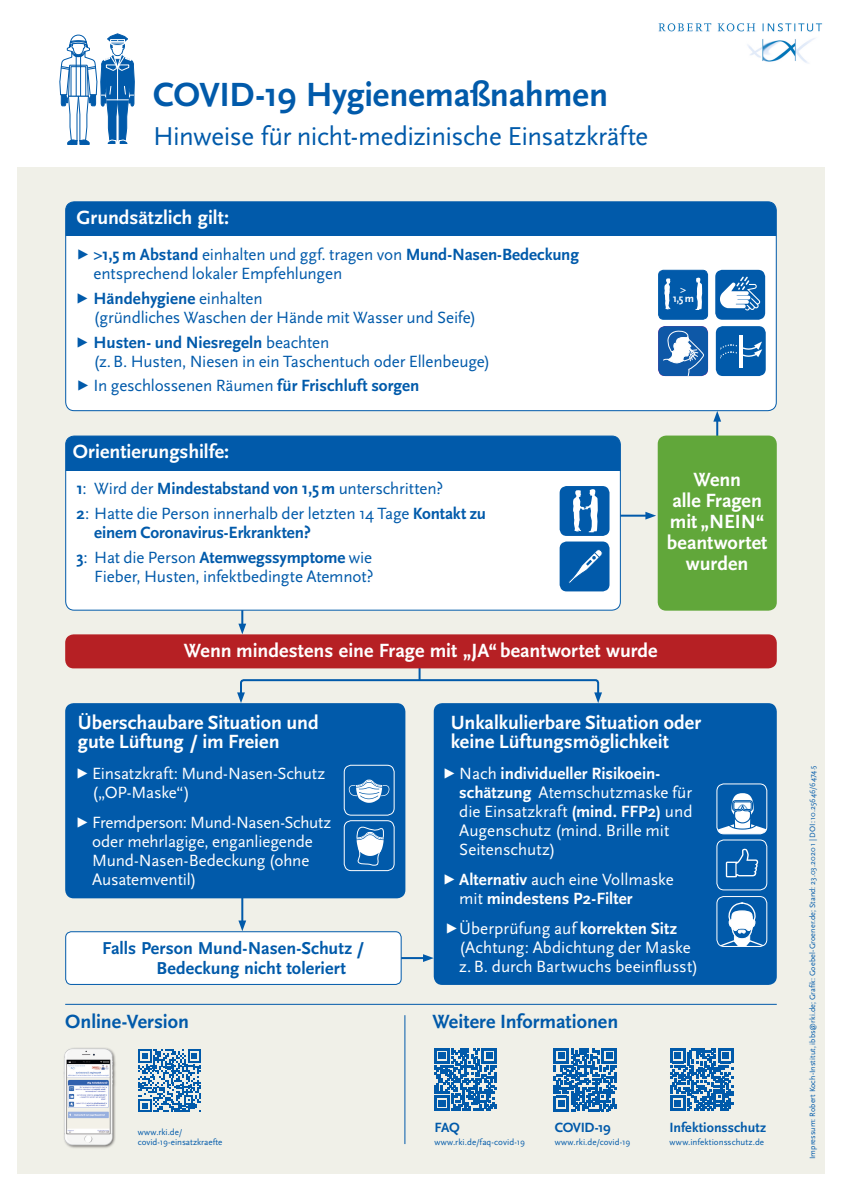
<style>
.page{position:relative;width:842px;height:1191px;background:#fff}
.page>*{position:absolute;margin:0;border:0;box-sizing:border-box;transform-origin:0 0}
.t1{font:700 35px "Scala Sans Pro";letter-spacing:-.01em;color:#015aaa}
.t2{font:27px "Scala Sans Pro";letter-spacing:-.02em;color:#015aaa}
.BULLETS{font:700 20px/21px "Scala Sans Pro";color:#fff}
.SUBHEAD{font:700 20px "Scala Sans Pro";color:#015aaa}
.t3{font:700 18px/20px "Scala Sans Pro";color:#015aaa}
.BULLETS-2{font:17px/19px "Scala Sans Pro";letter-spacing:-.01em;color:#015aaa}
.BULLETS-3{font:17px/19px "Scala Sans Pro";letter-spacing:-.005em;color:#fff}
.BULLETS-4{font:700 17px/19px "Scala Sans Pro";letter-spacing:.005em;color:#fff}
.BULLETS-5{font:700 14px "Scala Sans Pro";letter-spacing:-.005em;color:#015aaa}
.SUBHEAD-2{font:700 11.1px/8.6px "Scala Sans Pro";color:#fff;text-align:center}
.BULLETS-6{font:9px/10px "Scala Sans Pro";letter-spacing:.005em;color:#015aaa}
.BULLETS-7{font:8px "Scala Sans Pro";letter-spacing:.005em;color:#015aaa}
.s1{font-size:14px}
.s2{font-weight:700}
.s3{font-weight:400;font-size:14px}
.s4{font-weight:400}
</style>
<div class="page">
<div style="left:17px;top:167px;width:808px;height:1007px;background:#f0f0e8"></div>
<svg style="left:237px;top:668px;width:365px;height:35px"></svg>
<hr style="left:241px;top:555px;width:2px;height:72px;background:#015aaa">
<svg style="left:238px;top:623px;width:8px;height:11px"></svg>
<hr style="left:573px;top:514px;width:76px;height:2px;background:#015aaa">
<svg style="left:645px;top:512px;width:11px;height:7px"></svg>
<hr style="left:716px;top:418px;width:2px;height:76px;background:#015aaa">
<svg style="left:713px;top:411px;width:8px;height:10px"></svg>
<hr style="left:241px;top:862px;width:2px;height:62px;background:#015aaa">
<svg style="left:238px;top:920px;width:8px;height:11px"></svg>
<img style="left:658px;top:23px;width:165px;height:41px">
<div style="left:66px;top:436px;width:554px;height:174px;background:#fff;border-radius:9px"></div>
<div style="left:66px;top:436px;width:554px;height:34px;background:#015aaa"></div>
<div style="left:65px;top:435px;width:556px;height:175px;border:1px solid #015aaa;border-radius:9px"></div>
<svg style="left:138px;top:1049px;width:63px;height:63px"></svg>
<svg style="left:434px;top:1048px;width:63px;height:62px"></svg>
<svg style="left:554px;top:1048px;width:63px;height:63px"></svg>
<svg style="left:670px;top:1048px;width:63px;height:63px"></svg>
<hr style="left:65px;top:1003px;width:712px;height:1px;background:#015aaa">
<hr style="left:404px;top:1015px;width:1px;height:129px;background:#015aaa">
<hr style="left:380px;top:957px;width:47px;height:2px;background:#015aaa">
<svg style="left:423px;top:954px;width:11px;height:8px"></svg>
<div style="left:66px;top:931px;width:335px;height:53px;background:#fff;border-radius:6px"></div>
<div style="left:65px;top:931px;width:337px;height:54px;border:1px solid #015aaa;border-radius:6px"></div>
<div style="left:658px;top:435px;width:119px;height:175px;background:#61a73a;border-radius:9px"></div>
<div style="left:65px;top:703px;width:340px;height:195px;background:#015aaa;border-radius:9px"></div>
<svg style="left:349px;top:779px;width:40px;height:24px"></svg>
<div style="left:344px;top:764px;width:51px;height:51px;border:1px solid #fff;border-radius:7px"></div>
<div style="left:344px;top:820px;width:51px;height:51px;border:1px solid #fff;border-radius:7px"></div>
<div style="left:434px;top:703px;width:343px;height:282px;background:#015aaa;border-radius:9px"></div>
<svg style="left:717px;top:793px;width:50px;height:41px"></svg>
<div style="left:716px;top:783px;width:51px;height:51px;border:1px solid #fff;border-radius:7px"></div>
<svg style="left:726px;top:848px;width:32px;height:29px"></svg>
<div style="left:716px;top:839px;width:51px;height:51px;border:1px solid #fff;border-radius:7px"></div>
<svg style="left:59px;top:33px;width:76px;height:112px"></svg>
<div style="left:66px;top:202px;width:710px;height:209px;background:#fff;border-radius:9px"></div>
<div style="left:66px;top:202px;width:710px;height:34px;background:#015aaa"></div>
<div style="left:65px;top:201px;width:712px;height:210px;border:1px solid #015aaa;border-radius:9px"></div>
<div style="left:63px;top:1046px;width:54px;height:103px;background:#231f20;opacity:.75"></div>
<img style="left:63px;top:1046px;width:49px;height:102px">
<div style="left:560px;top:486px;width:49px;height:50px;background:#015aaa;border-radius:7px"></div>
<svg style="left:573px;top:489px;width:25px;height:43px"></svg>
<div style="left:560px;top:541px;width:49px;height:50px;background:#015aaa;border-radius:7px"></div>
<svg style="left:568px;top:549px;width:35px;height:34px"></svg>
<div style="left:715px;top:270px;width:50px;height:50px;background:#015aaa;border-radius:7px"></div>
<svg style="left:720px;top:276px;width:40px;height:34px"></svg>
<svg style="left:658px;top:326px;width:50px;height:50px"></svg>
<div style="left:716px;top:326px;width:50px;height:50px;background:#015aaa;border-radius:7px"></div>
<hr style="left:739px;top:335px;width:3px;height:32px;background:#fff">
<svg style="left:720px;top:341px;width:42px;height:18px"></svg>
<div style="left:659px;top:270px;width:48px;height:49px;background:#015aaa;border-radius:5px"></div>
<svg style="left:664px;top:278px;width:7px;height:31px"></svg>
<svg style="left:695px;top:277px;width:7px;height:33px"></svg>
<div style="left:658px;top:270px;width:50px;height:50px;border:1px solid #015aaa;border-radius:5px"></div>
<svg style="left:356px;top:826px;width:28px;height:40px"></svg>
<div style="left:65px;top:634px;width:712px;height:34px;background:#b62024;border-radius:9px"></div>
<svg style="left:718px;top:902px;width:49px;height:44px"></svg>
<div style="left:716px;top:896px;width:51px;height:51px;border:1px solid #fff;border-radius:7px"></div>
<p class="t1" style="left:153px;top:74px;width:456px">COVID-19 Hygienemaßnahmen</p>
<p class="t2" style="left:153px;top:120px;width:497px">Hinweise für nicht-medizinische Einsatzkräfte</p>
<p class="BULLETS" style="left:77px;top:207px;width:154px">Grundsätzlich gilt:</p>
<p class="BULLETS-2" style="left:94px;top:245px;width:487px;text-indent:-18px"><span class="s1">▶</span> <span class="s2">&gt;1,5 m Abstand</span> einhalten und ggf. tragen von <span class="s2">Mund-Nasen-Bedeckung </span>entsprechend lokaler Empfehlungen</p>
<p class="BULLETS-2" style="left:94px;top:289px;width:384px;text-indent:-18px"><span class="s1">▶</span> <span class="s2">Händehygiene</span> einhalten<br>(gründliches Waschen der Hände mit Wasser und Seife)</p>
<p class="BULLETS-2" style="left:94px;top:332px;width:398px;text-indent:-18px"><span class="s1">▶</span> <span class="s2">Husten- und Niesregeln</span> beachten<br>(z.B. Husten, Niesen in ein Taschentuch oder Ellenbeuge)</p>
<p class="BULLETS-2" style="left:76px;top:376px;width:345px"><span class="s1">▶</span> In geschlossenen Räumen <span class="s2">für Frischluft sorgen</span></p>
<p class="BULLETS" style="left:73px;top:441px;width:158px">Orientierungshilfe:</p>
<p class="BULLETS-2" style="left:77px;top:479px;width:368px"><span class="s2">1</span>: Wird der <span class="s2">Mindestabstand von 1,5m</span> unterschritten?</p>
<p class="BULLETS-2" style="left:94px;top:504px;width:393px;text-indent:-18px"><span class="s2">2</span>: Hatte die Person innerhalb der letzten 14 Tage <span class="s2">Kontakt zu einem Coronavirus-Erkrankten?</span></p>
<p class="BULLETS-2" style="left:77px;top:547px;width:299px;text-align:right"><span class="s2">3</span>: Hat die Person <span class="s2">Atemwegssymptome</span> wie<br>Fieber, Husten, infektbedingte Atemnot?</p>
<p class="SUBHEAD-2" style="left:673px;top:285px;width:23px">&gt;<br>1,5m</p>
<p class="BULLETS" style="left:667px;top:469px;width:102px;text-align:center">Wenn<br>alle Fragen mit „NEIN“ beantwortet wurden</p>
<p class="BULLETS" style="left:184px;top:640px;width:475px">Wenn mindestens eine Frage mit „JA“ beantwortet wurde</p>
<p class="BULLETS" style="left:78px;top:713px;width:242px;line-height:19px">Überschaubare Situation und gute Lüftung / im Freien</p>
<p class="BULLETS-3" style="left:92px;top:763px;width:235px;text-indent:-17px"><span class="s1">▶</span> Einsatzkraft: Mund-Nasen-Schutz („OP-Maske“)</p>
<p class="BULLETS-3" style="left:92px;top:813px;width:241px;text-indent:-17px"><span class="s1">▶</span> Fremdperson: Mund-Nasen-Schutz oder mehrlagige, enganliegende<br>Mund-Nasen-Bedeckung (ohne<br>Ausatemventil)</p>
<p class="t3" style="left:157px;top:938px;width:209px;text-indent:-54px">Falls Person Mund-Nasen-Schutz /<br>Bedeckung nicht toleriert</p>
<p class="BULLETS" style="left:451px;top:713px;width:252px;line-height:19px">Unkalkulierbare Situation oder keine Lüftungsmöglichkeit</p>
<p class="BULLETS-3" style="left:459px;top:763px;width:235px;text-indent:-17px"><span class="s1">▶</span> Nach <span class="s2">individueller Risikoein&shy;schätzung</span> Atemschutzmaske für die Einsatzkraft <span class="s2">(mind. FFP2)</span> und<br>Augenschutz (mind. Brille mit<br>Seitenschutz)</p>
<p class="BULLETS-4" style="left:459px;top:870px;width:216px;text-indent:-17px"><span class="s3">▶</span> Alternativ <span class="s4">auch eine Vollmaske mit</span> mindestens P2-Filter</p>
<p class="BULLETS-3" style="left:459px;top:919px;width:240px;text-indent:-15px"><span class="s1">▶</span>Überprüfung auf <span class="s2">korrekten Sitz </span>(Achtung: Abdichtung der Maske z.B. durch Bartwuchs beeinflusst)</p>
<p class="SUBHEAD" style="left:65px;top:1009px;width:125px">Online-Version</p>
<p class="SUBHEAD" style="left:432px;top:1009px;width:187px">Weitere Informationen</p>
<p class="BULLETS-6" style="left:138px;top:1127px;width:86px">www.rki.de/ covid-19-einsatzkraefte</p>
<p class="BULLETS-5" style="left:434px;top:1119px;width:27px">FAQ</p>
<p class="BULLETS-6" style="left:434px;top:1137px;width:92px">www.rki.de/faq-covid-19</p>
<p class="BULLETS-5" style="left:555px;top:1119px;width:57px">COVID-19</p>
<p class="BULLETS-6" style="left:555px;top:1137px;width:77px">www.rki.de/covid-19</p>
<p class="BULLETS-5" style="left:669px;top:1119px;width:98px">Infektionsschutz</p>
<p class="BULLETS-6" style="left:669px;top:1137px;width:96px">www.infektionsschutz.de</p>
<p class="BULLETS-7" style="left:808px;top:1158px;width:395px;rotate:-90deg">Impressum: Robert Koch-Institut, ibbs@rki.de; Grafik: Goebel-Groener.de; Stand: 23.03.2020 1 | DOI: 10.25646/6474.5</p>
</div>
